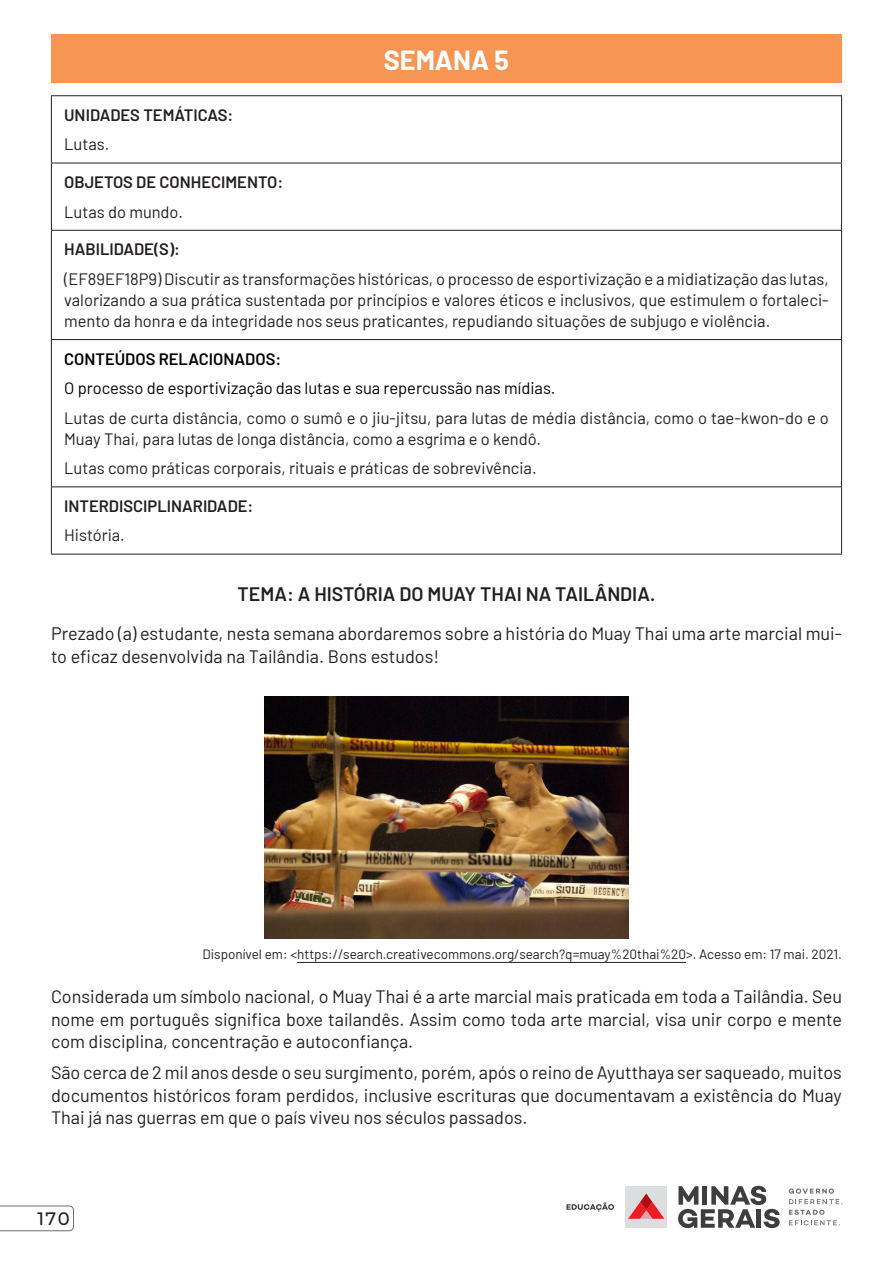
<style>
.page{position:relative;width:893px;height:1263px;background:#fff}
.page>*{position:absolute;margin:0;border:0;box-sizing:border-box;transform-origin:0 0}
.t1{font:700 27px "Barlow";color:#fff}
.t2{font:600 19.5px "Barlow";color:#231f20}
.t3{font:18px/22.5px "Barlow";color:#231f20;text-align:justify}
.t4{font:500 18px "Montserrat";color:#231f20}
.t5{font:16.5px/21px "Barlow";color:#231f20;text-align:justify}
.t6{font:600 16.5px "Barlow";color:#231f20}
.t7{font:16.5px "Barlow";color:#000}
.t8{font:600 16.5px "Barlow";color:#000}
.t9{font:13.5px "Barlow";color:#231f20}
</style>
<div class="page">
<div style="left:625px;top:1186px;width:42px;height:42px;background:#dcdddf"></div>
<svg style="left:628px;top:1193px;width:36px;height:26px"></svg>
<svg style="left:678px;top:1186px;width:102px;height:42px"></svg>
<svg style="left:789px;top:1188px;width:53px;height:16px"></svg>
<svg style="left:789px;top:1210px;width:51px;height:15px"></svg>
<svg style="left:566px;top:1202px;width:48px;height:9px"></svg>
<svg style="left:0;top:1205px;width:74px;height:26px"></svg>
<hr style="left:297px;top:962px;width:389px;height:1px;background:#231f20">
<div style="left:51px;top:34px;width:791px;height:48px;background:#f79553"></div>
<hr style="left:51px;top:95px;width:791px;height:1px;background:#231f20">
<hr style="left:51px;top:96px;width:1px;height:67px;background:#231f20">
<hr style="left:841px;top:96px;width:1px;height:67px;background:#231f20">
<hr style="left:51px;top:163px;width:791px;height:1px;background:#231f20">
<hr style="left:51px;top:163px;width:1px;height:67px;background:#231f20">
<hr style="left:841px;top:163px;width:1px;height:67px;background:#231f20">
<hr style="left:51px;top:230px;width:791px;height:1px;background:#231f20">
<hr style="left:51px;top:231px;width:1px;height:108px;background:#231f20">
<hr style="left:841px;top:231px;width:1px;height:108px;background:#231f20">
<hr style="left:51px;top:339px;width:791px;height:1px;background:#231f20">
<hr style="left:51px;top:340px;width:1px;height:146px;background:#231f20">
<hr style="left:841px;top:340px;width:1px;height:146px;background:#231f20">
<hr style="left:51px;top:486px;width:791px;height:1px;background:#231f20">
<hr style="left:51px;top:487px;width:1px;height:67px;background:#231f20">
<hr style="left:841px;top:487px;width:1px;height:67px;background:#231f20">
<hr style="left:51px;top:554px;width:791px;height:1px;background:#231f20">
<img style="left:264px;top:696px;width:365px;height:243px">
<h1 class="t1" style="left:384px;top:40px;width:127px">SEMANA 5</h1>
<p class="t6" style="left:64px;top:103px;width:171px">UNIDADES TEMÁTICAS:</p>
<p class="t5" style="left:64px;top:133px;width:47px">Lutas.</p>
<p class="t6" style="left:64px;top:170px;width:221px">OBJETOS DE CONHECIMENTO:</p>
<p class="t5" style="left:64px;top:200px;width:120px">Lutas do mundo.</p>
<p class="t6" style="left:64px;top:237px;width:117px">HABILIDADE(S):</p>
<p class="t5" style="left:64px;top:267px;width:766px">(EF89EF18P9) Discutir as transformações históricas, o processo de esportivização e a midiatização das lutas, valorizando a sua prática sustentada por princípios e valores éticos e inclusivos, que estimulem o fortaleci&shy;mento da honra e da integridade nos seus praticantes, repudiando situações de subjugo e violência.</p>
<p class="t8" style="left:64px;top:346px;width:219px">CONTEÚDOS RELACIONADOS:</p>
<p class="t7" style="left:64px;top:376px;width:493px">O processo de esportivização das lutas e sua repercussão nas mídias.</p>
<p class="t5" style="left:64px;top:406px;width:766px">Lutas de curta distância, como o sumô e o jiu-jitsu, para lutas de média distância, como o tae-kwon-do e o<br>Muay Thai, para lutas de longa distância, como a esgrima e o kendô.</p>
<p class="t5" style="left:64px;top:456px;width:474px">Lutas como práticas corporais, rituais e práticas de sobrevivência.</p>
<p class="t6" style="left:64px;top:494px;width:191px">INTERDISCIPLINARIDADE:</p>
<p class="t5" style="left:64px;top:524px;width:62px">História.</p>
<p class="t2" style="left:238px;top:579px;width:419px">TEMA: A HISTÓRIA DO MUAY THAI NA TAILÂNDIA.</p>
<p class="t3" style="left:51px;top:621px;width:792px">Prezado (a) estudante, nesta semana abordaremos sobre a história do Muay Thai uma arte marcial mui&shy;to eficaz desenvolvida na Tailândia. Bons estudos!</p>
<p class="t9" style="left:202px;top:945px;width:641px">Disponível em: &lt;https://search.creativecommons.org/search?q=muay%20thai%20&gt;. Acesso em: 17 mai. 2021.</p>
<p class="t3" style="left:51px;top:984px;width:792px">Considerada um símbolo nacional, o Muay Thai é a arte marcial mais praticada em toda a Tailândia. Seu nome em português significa boxe tailandês. Assim como toda arte marcial, visa unir corpo e mente com disciplina, concentração e autoconfiança.</p>
<p class="t3" style="left:51px;top:1060px;width:792px">São cerca de 2 mil anos desde o seu surgimento, porém, após o reino de Ayutthaya ser saqueado, muitos documentos históricos foram perdidos, inclusive escrituras que documentavam a existência do Muay Thai já nas guerras em que o país viveu nos séculos passados.</p>
<p class="t4" style="left:37px;top:1206px;width:34px">170</p>
</div>
